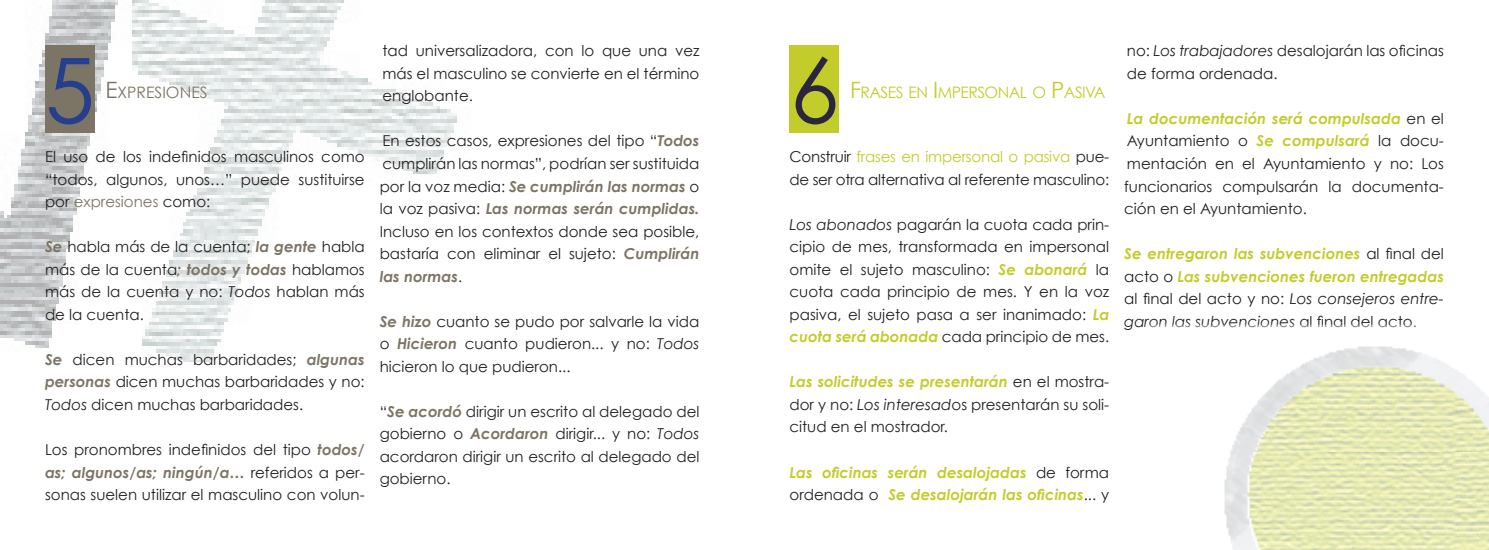
<style>
.page{position:relative;width:1489px;height:550px;background:#fff}
.page>*{position:absolute;margin:0;border:0;box-sizing:border-box;transform-origin:0 0}
.t1{font:90px "Century Gothic";color:#253f8e}
.t2{font:90px "Century Gothic";color:#29263e}
.t3{font:15.75px "Century Gothic";letter-spacing:-.035em;color:#c2cd2b}
.t4{font:15.75px "Century Gothic";color:#7c7465}
.t5{font:15px/22.5px "Century Gothic";color:#231f20;text-align:justify}
.t6{font:italic 700 15px/22.5px "Century Gothic";color:#c2cd2b}
.s1{font-size:22.5px}
.s2{color:#7c7465}
.s3{font-weight:700;font-style:italic;color:#7c7465}
.s4{font-style:italic}
.s5{color:#c2cd2b}
.s6{font-weight:700;font-style:italic;color:#c2cd2b}
.s7{font-weight:400;font-style:normal;color:#231f20}
.s8{font-weight:400;color:#231f20}
</style>
<div class="page">
<img style="left:132px;top:0;width:325px;height:361px">
<img style="left:0;top:0;width:118px;height:348px">
<div style="left:45px;top:45px;width:50px;height:88px;background:#7c7465"></div>
<div style="left:789px;top:45px;width:50px;height:88px;background:#c2cd2b"></div>
<img style="left:1224px;top:346px;width:264px;height:203px">
<img style="left:1238px;top:452px;width:250px;height:97px">
<h1 class="t1" style="left:45px;top:35px;width:51px">5</h1>
<p class="t4" style="left:106px;top:82px;width:104px"><span class="s1">E</span>XPRESIONES</p>
<p class="t5" style="left:45px;top:145px;width:321px">El uso de los indefinidos masculinos como “todos, algunos, unos…” puede sustituirse por <span class="s2">expresiones</span> como:</p>
<p class="t5" style="left:45px;top:235px;width:321px"><span class="s3">Se</span> habla más de la cuenta; <span class="s3">la gente</span> habla más de la cuenta<span class="s3">; todos y todas</span> hablamos más de la cuenta y no: <span class="s4">Todos</span> hablan más de la cuenta.</p>
<p class="t5" style="left:45px;top:347px;width:321px"><span class="s3">Se</span> dicen muchas barbaridades; <span class="s3">algunas personas</span> dicen muchas barbaridades y no:<br><span class="s4">Todos</span> dicen muchas barbaridades.</p>
<p class="t5" style="left:45px;top:437px;width:321px">Los pronombres indefinidos del tipo <span class="s3">todos/ as; algunos/as; ningún/a…</span> referidos a per&shy;sonas suelen utilizar el masculino con volun-</p>
<p class="t5" style="left:382px;top:39px;width:318px">tad universalizadora, con lo que una vez más el masculino se convierte en el término englobante.</p>
<p class="t5" style="left:380px;top:129px;width:321px">En estos casos, expresiones del tipo “<span class="s3">Todos </span>cumplirán las normas”, podrían ser sustituida por la voz media: <span class="s3">Se cumplirán las normas</span> o la voz pasiva: <span class="s3">Las normas serán cumplidas.<br></span>Incluso en los contextos donde sea posible, bastaría con eliminar el sujeto: <span class="s3">Cumplirán las normas</span>.</p>
<p class="t5" style="left:380px;top:309px;width:321px"><span class="s3">Se hizo</span> cuanto se pudo por salvarle la vida o <span class="s3">Hicieron</span> cuanto pudieron... y no: <span class="s4">Todos </span>hicieron lo que pudieron...</p>
<p class="t5" style="left:380px;top:399px;width:321px">“<span class="s3">Se acordó</span> dirigir un escrito al delegado del gobierno o <span class="s3">Acordaron</span> dirigir... y no: <span class="s4">Todos </span>acordaron dirigir un escrito al delegado del gobierno.</p>
<h1 class="t2" style="left:789px;top:35px;width:51px">6</h1>
<p class="t3" style="left:850px;top:82px;width:257px"><span class="s1">F</span>RASES EN <span class="s1">I</span> MPERSONAL O <span class="s1">P</span>ASIVA</p>
<p class="t5" style="left:789px;top:145px;width:321px">Construir <span class="s5">frases en impersonal o pasiva</span> pue&shy;de ser otra alternativa al referente masculino:</p>
<p class="t5" style="left:789px;top:212px;width:321px"><span class="s4">Los abonados</span> pagarán la cuota cada prin&shy;cipio de mes, transformada en impersonal omite el sujeto masculino: <span class="s6">Se abonará</span> la cuota cada principio de mes. Y en la voz pasiva, el sujeto pasa a ser inanimado: <span class="s6">La cuota será abonada</span> cada principio de mes.</p>
<p class="t5" style="left:789px;top:370px;width:321px"><span class="s6">Las solicitudes se presentarán</span> en el mostra&shy;dor y no: <span class="s4">Los interesad</span>os presentarán su soli&shy;citud en el mostrador.</p>
<p class="t6" style="left:789px;top:460px;width:321px">Las oficinas serán desalojadas <span class="s7">de forma ordenada o</span> Se desalojarán las oficinas<span class="s7">... y</span></p>
<p class="t5" style="left:1126px;top:39px;width:318px">no: <span class="s4">Los trabajadores</span> desalojarán las oficinas de forma ordenada.</p>
<p class="t5" style="left:1124px;top:107px;width:321px"><span class="s6">La documentación será compulsada</span> en el Ayuntamiento o <span class="s6">Se compulsará</span> la docu&shy;mentación en el Ayuntamiento y no: Los funcionarios compulsarán la documenta&shy;ción en el Ayuntamiento.</p>
<p class="t6" style="left:1124px;top:242px;width:321px;text-align:justify">Se entregaron las subvenciones <span class="s7">al final del acto o</span> Las subvenciones fueron entregadas <span class="s7">al final del acto y no:</span> <span class="s8">Los consejeros entre&shy;garon las subvenciones</span> <span class="s7">al final del acto.</span></p>
</div>
